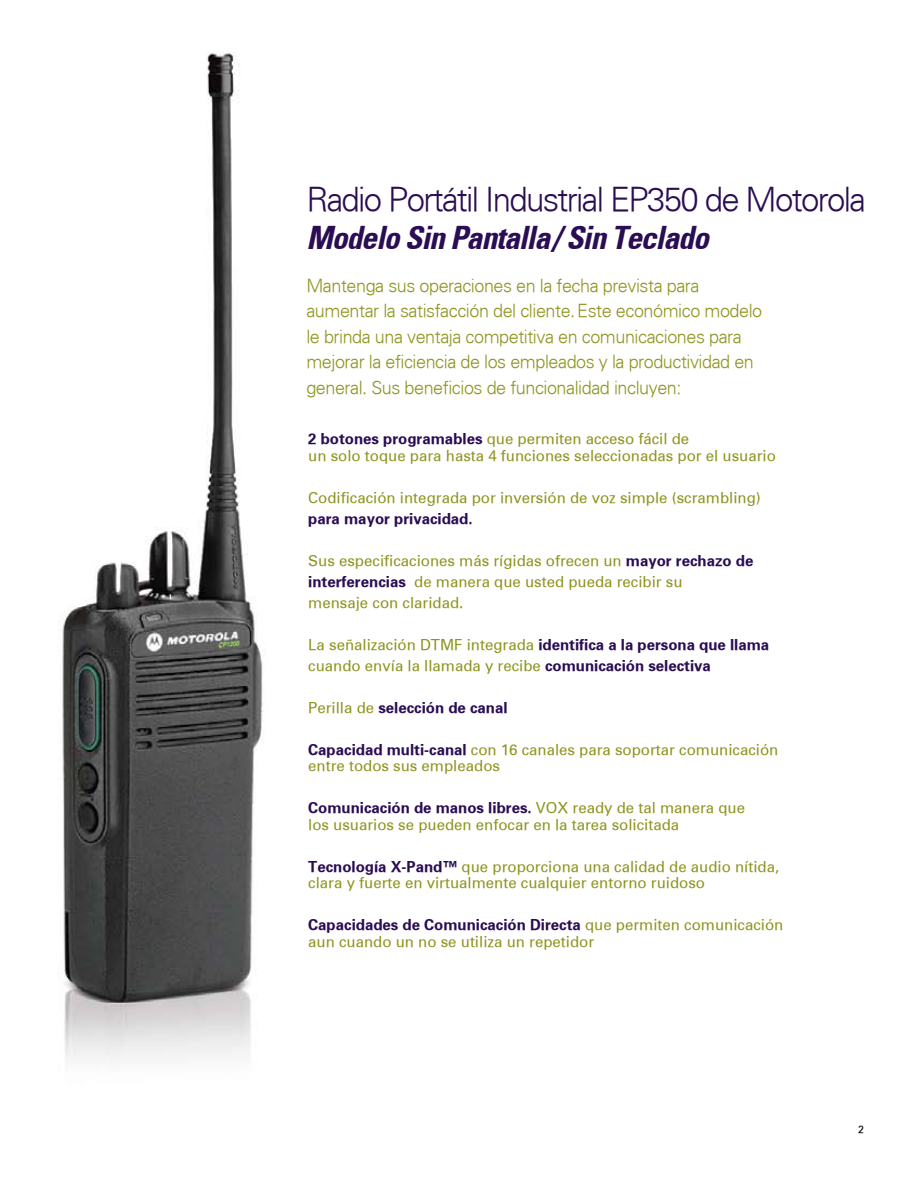
<style>
.page{position:relative;width:918px;height:1188px;background:#fff}
.page>*{position:absolute;margin:0;border:0;box-sizing:border-box;transform-origin:0 0}
.t1{font:300 33px "Univers";letter-spacing:-.05em;color:#2a0d53}
.t2{font:italic 700 condensed 31.5px "Univers";letter-spacing:-.03em;color:#2a0d53}
.t3{font:300 18px/25.5px "Univers";letter-spacing:-.025em;color:#8e941e}
.t4{font:15px/16.5px "Univers";color:#8e941e}
.t5{font:700 15px "Univers";color:#2a0d53}
.t6{font:10.5px "Univers";color:#000}
.s1{font-weight:700;color:#2a0d53}
.s2{font-weight:400;color:#8e941e}
</style>
<div class="page">
<img style="left:62px;top:52px;width:201px;height:1010px">
<h1 class="t1" style="left:306px;top:179px;width:561px">Radio Portátil Industrial EP350 de Motorola</h1>
<h2 class="t2" style="left:306px;top:218px;width:404px">Modelo Sin Pantalla / Sin Teclado</h2>
<p class="t3" style="left:306px;top:273px;width:457px">Mantenga sus operaciones en la fecha prevista para aumentar la satisfacción del cliente. Este económico modelo le brinda una ventaja competitiva en comunicaciones para mejorar la eficiencia de los empleados y la productividad en general. Sus beneficios de funcionalidad incluyen:</p>
<p class="t4" style="left:308px;top:431px;width:469px;text-indent:-27px"><span class="s1">• 2 botones programables</span> que permiten acceso fácil de<br>un solo toque para hasta 4 funciones seleccionadas por el usuario</p>
<p class="t4" style="left:308px;top:487px;width:454px;line-height:21px;text-indent:-27px"><span class="s1">•</span> Codificación integrada por inversión de voz simple (scrambling) <span class="s1">para mayor privacidad.</span></p>
<p class="t4" style="left:308px;top:550px;width:447px;line-height:21px;text-indent:-27px"><span class="s1">•</span> Sus especificaciones más rígidas ofrecen un <span class="s1">mayor rechazo de interferencias</span> de manera que usted pueda recibir su<br>mensaje con claridad.</p>
<p class="t4" style="left:308px;top:634px;width:462px;line-height:21px;text-indent:-27px"><span class="s1">•</span> La señalización DTMF integrada <span class="s1">identifica a la persona que llama </span>cuando envía la llamada y recibe <span class="s1">comunicación selectiva</span></p>
<p class="t5" style="left:281px;top:698px;width:228px">• <span class="s2">Perilla de</span> selección de canal</p>
<p class="t4" style="left:308px;top:741px;width:472px;text-indent:-27px"><span class="s1">• Capacidad multi-canal</span> con 16 canales para soportar comunicación entre todos sus empleados</p>
<p class="t4" style="left:308px;top:800px;width:438px;text-indent:-27px"><span class="s1">• Comunicación de manos libres.</span> VOX ready de tal manera que los usuarios se pueden enfocar en la tarea solicitada</p>
<p class="t4" style="left:308px;top:858px;width:472px;text-indent:-27px"><span class="s1">• Tecnología X-Pand™</span> que proporciona una calidad de audio nítida, clara y fuerte en virtualmente cualquier entorno ruidoso</p>
<p class="t4" style="left:308px;top:917px;width:477px;text-indent:-27px"><span class="s1">• Capacidades de Comunicación Directa</span> que permiten comunicación aun cuando un no se utiliza un repetidor</p>
<p class="t6" style="left:858px;top:1123px;width:7px">2</p>
</div>
